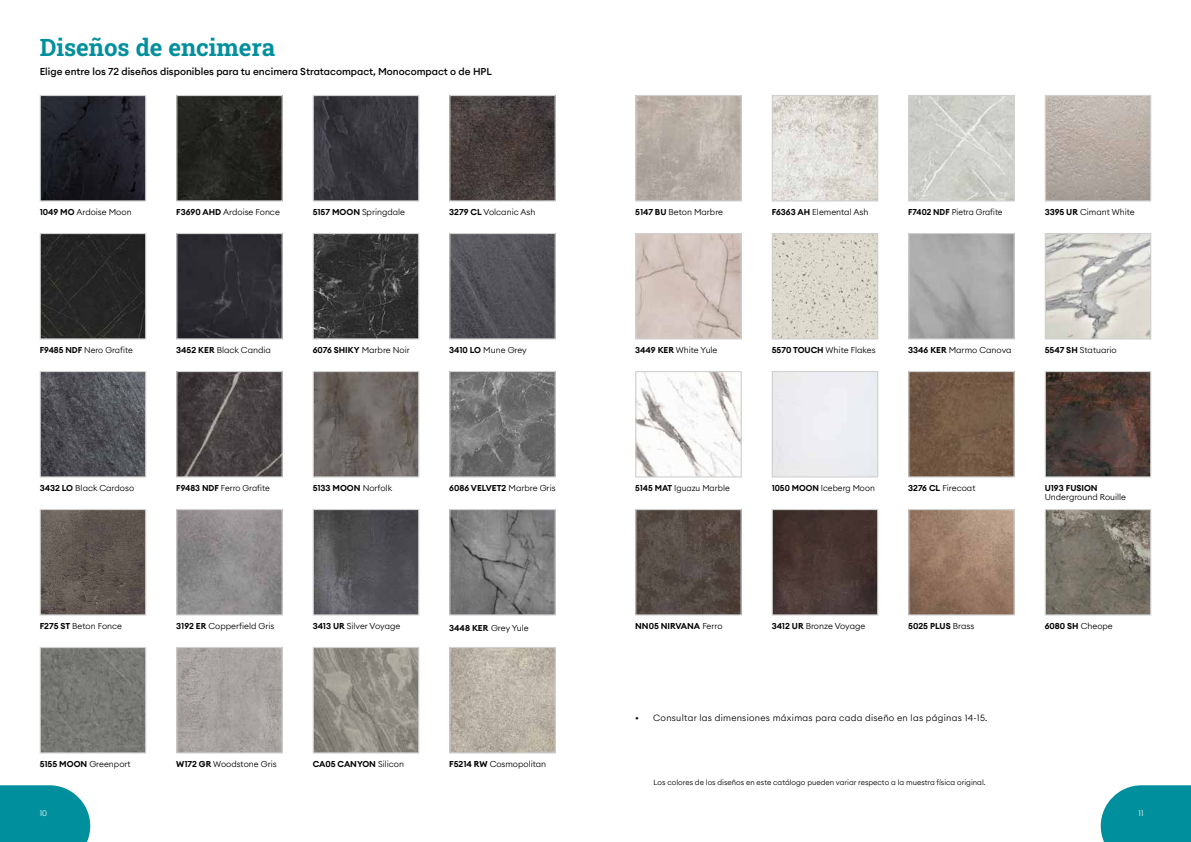
<style>
.page{position:relative;width:1191px;height:842px;background:#fff}
.page>*{position:absolute;margin:0;border:0;box-sizing:border-box;transform-origin:0 0}
.t1{font:24px "Roboto Slab";color:#00909d}
.t2{font:500 10px "Euclid Circular A";color:#000}
.t3{font:300 9px "Euclid Circular A";letter-spacing:.03em;color:#000}
.t4{font:300 8.5px "Euclid Circular A";color:#000}
.t5{font:600 8.5px "Euclid Circular A";color:#000}
.t6{font:300 8.5px "Euclid Circular A";color:#000;scale:.95 1}
.t7{font:300 8px "Euclid Circular A";color:#fff}
.t8{font:300 7.5px "Euclid Circular A";color:#000}
.s1{font-weight:600}
.s2{font-weight:300}
</style>
<div class="page">
<svg style="left:1100px;top:785px;width:91px;height:57px;background:#1599a5"></svg>
<svg style="left:0;top:785px;width:90px;height:57px;background:#1398a4"></svg>
<img style="left:637px;top:97px;width:102px;height:102px">
<div style="left:635px;top:95px;width:106px;height:106px;border:1px solid #d0d0d0"></div>
<img style="left:910px;top:97px;width:102px;height:102px">
<div style="left:908px;top:95px;width:106px;height:106px;border:1px solid #d0d0d0"></div>
<img style="left:773px;top:97px;width:103px;height:102px">
<div style="left:771px;top:95px;width:107px;height:106px;border:1px solid #d0d0d0"></div>
<img style="left:1046px;top:97px;width:103px;height:102px">
<div style="left:1044px;top:95px;width:107px;height:106px;border:1px solid #d0d0d0"></div>
<img style="left:42px;top:97px;width:102px;height:102px">
<div style="left:40px;top:95px;width:106px;height:106px;border:1px solid #d0d0d0"></div>
<img style="left:451px;top:97px;width:103px;height:102px">
<div style="left:449px;top:95px;width:107px;height:106px;border:1px solid #d0d0d0"></div>
<img style="left:315px;top:97px;width:102px;height:102px">
<div style="left:313px;top:95px;width:106px;height:106px;border:1px solid #d0d0d0"></div>
<img style="left:178px;top:97px;width:103px;height:102px">
<div style="left:176px;top:95px;width:107px;height:106px;border:1px solid #d0d0d0"></div>
<img style="left:315px;top:511px;width:102px;height:102px">
<div style="left:313px;top:509px;width:106px;height:106px;border:1px solid #d0d0d0"></div>
<img style="left:178px;top:511px;width:103px;height:102px">
<div style="left:176px;top:509px;width:107px;height:106px;border:1px solid #d0d0d0"></div>
<img style="left:451px;top:511px;width:103px;height:102px">
<div style="left:449px;top:509px;width:107px;height:106px;border:1px solid #d0d0d0"></div>
<img style="left:637px;top:511px;width:102px;height:102px">
<div style="left:635px;top:509px;width:106px;height:106px;border:1px solid #d0d0d0"></div>
<img style="left:910px;top:511px;width:102px;height:102px">
<div style="left:908px;top:509px;width:106px;height:106px;border:1px solid #d0d0d0"></div>
<img style="left:773px;top:511px;width:103px;height:102px">
<div style="left:771px;top:509px;width:107px;height:106px;border:1px solid #d0d0d0"></div>
<img style="left:1046px;top:511px;width:103px;height:102px">
<div style="left:1044px;top:509px;width:107px;height:106px;border:1px solid #d0d0d0"></div>
<img style="left:42px;top:649px;width:102px;height:102px">
<div style="left:40px;top:647px;width:106px;height:106px;border:1px solid #d0d0d0"></div>
<img style="left:315px;top:649px;width:102px;height:102px">
<div style="left:313px;top:647px;width:106px;height:106px;border:1px solid #d0d0d0"></div>
<img style="left:178px;top:649px;width:103px;height:102px">
<div style="left:176px;top:647px;width:107px;height:106px;border:1px solid #d0d0d0"></div>
<img style="left:451px;top:649px;width:103px;height:102px">
<div style="left:449px;top:647px;width:107px;height:106px;border:1px solid #d0d0d0"></div>
<img style="left:637px;top:235px;width:102px;height:102px">
<div style="left:635px;top:233px;width:106px;height:106px;border:1px solid #d0d0d0"></div>
<div style="left:908px;top:233px;width:106px;height:106px;border:1px solid #d0d0d0"></div>
<img style="left:773px;top:235px;width:103px;height:102px">
<div style="left:771px;top:233px;width:107px;height:106px;border:1px solid #d0d0d0"></div>
<img style="left:1046px;top:235px;width:103px;height:102px">
<div style="left:1044px;top:233px;width:107px;height:106px;border:1px solid #d0d0d0"></div>
<img style="left:42px;top:235px;width:102px;height:102px">
<div style="left:40px;top:233px;width:106px;height:106px;border:1px solid #d0d0d0"></div>
<img style="left:451px;top:235px;width:103px;height:102px">
<div style="left:449px;top:233px;width:107px;height:106px;border:1px solid #d0d0d0"></div>
<img style="left:42px;top:373px;width:102px;height:102px">
<div style="left:40px;top:371px;width:106px;height:106px;border:1px solid #d0d0d0"></div>
<img style="left:178px;top:373px;width:103px;height:102px">
<div style="left:176px;top:371px;width:107px;height:106px;border:1px solid #d0d0d0"></div>
<img style="left:315px;top:373px;width:102px;height:102px">
<div style="left:313px;top:371px;width:106px;height:106px;border:1px solid #d0d0d0"></div>
<img style="left:451px;top:373px;width:103px;height:102px">
<div style="left:449px;top:371px;width:107px;height:106px;border:1px solid #d0d0d0"></div>
<img style="left:1046px;top:373px;width:103px;height:102px">
<div style="left:1044px;top:371px;width:107px;height:106px;border:1px solid #d0d0d0"></div>
<img style="left:637px;top:373px;width:102px;height:102px">
<div style="left:635px;top:371px;width:106px;height:106px;border:1px solid #d0d0d0"></div>
<img style="left:910px;top:373px;width:102px;height:102px">
<div style="left:908px;top:371px;width:106px;height:106px;border:1px solid #d0d0d0"></div>
<div style="left:771px;top:371px;width:107px;height:106px;border:1px solid #d0d0d0"></div>
<img style="left:178px;top:235px;width:103px;height:102px">
<div style="left:176px;top:233px;width:107px;height:106px;border:1px solid #d0d0d0"></div>
<img style="left:315px;top:235px;width:102px;height:102px">
<div style="left:313px;top:233px;width:106px;height:106px;border:1px solid #d0d0d0"></div>
<img style="left:42px;top:511px;width:102px;height:102px">
<div style="left:40px;top:509px;width:106px;height:106px;border:1px solid #d0d0d0"></div>
<h1 class="t1" style="left:40px;top:31px;width:237px">Diseños de encimera</h1>
<p class="t2" style="left:40px;top:65px;width:454px">Elige entre los 72 diseños disponibles para tu encimera Stratacompact, Monocompact o de HPL</p>
<p class="t4" style="left:40px;top:207px;width:93px"><span class="s1">1049 MO</span> Ardoise Moon</p>
<p class="t4" style="left:176px;top:207px;width:105px"><span class="s1">F3690 AHD</span> Ardoise Fonce</p>
<p class="t4" style="left:313px;top:207px;width:94px"><span class="s1">5157 MOON</span> Springdale</p>
<p class="t4" style="left:449px;top:207px;width:88px"><span class="s1">3279 CL</span> Volcanic Ash</p>
<p class="t4" style="left:635px;top:207px;width:89px"><span class="s1">5147 BU</span> Beton Marbre</p>
<p class="t4" style="left:771px;top:207px;width:98px"><span class="s1">F6363 AH</span> Elemental Ash</p>
<p class="t6" style="left:908px;top:207px;width:101px"><span class="s1">F7402 NDF</span> Pietra Grafite</p>
<p class="t4" style="left:1044px;top:207px;width:91px"><span class="s1">3395 UR</span> Cimant White</p>
<p class="t4" style="left:40px;top:345px;width:95px"><span class="s1">F9485 NDF</span> Nero Grafite</p>
<p class="t4" style="left:449px;top:345px;width:79px"><span class="s1">3410 LO</span> Mune Grey</p>
<p class="t4" style="left:635px;top:345px;width:84px"><span class="s1">3449 KER</span> White Yule</p>
<p class="t4" style="left:771px;top:345px;width:105px"><span class="s1">5570 TOUCH</span> White Flakes</p>
<p class="t4" style="left:908px;top:345px;width:105px"><span class="s1">3346 KER</span> Marmo Canova</p>
<p class="t4" style="left:176px;top:345px;width:96px"><span class="s1">3452 KER</span> Black Candia</p>
<p class="t4" style="left:313px;top:345px;width:99px"><span class="s1">6076 SHIKY</span> Marbre Noir</p>
<p class="t4" style="left:1044px;top:345px;width:73px"><span class="s1">5547 SH</span> Statuario</p>
<p class="t4" style="left:40px;top:483px;width:96px"><span class="s1">3432 LO</span> Black Cardoso</p>
<p class="t4" style="left:176px;top:483px;width:95px"><span class="s1">F9483 NDF</span> Ferro Grafite</p>
<p class="t5" style="left:313px;top:483px;width:81px">5133 MOON <span class="s2">Norfolk</span></p>
<p class="t5" style="left:449px;top:483px;width:108px">6086 VELVET2 <span class="s2">Marbre Gris</span></p>
<p class="t4" style="left:635px;top:483px;width:96px"><span class="s1">5145 MAT</span> Iguazu Marble</p>
<p class="t4" style="left:771px;top:483px;width:105px"><span class="s1">1050 MOON</span> Iceberg Moon</p>
<p class="t4" style="left:908px;top:483px;width:69px"><span class="s1">3276 CL</span> Firecoat</p>
<p class="t5" style="left:1044px;top:483px;width:54px">U193 FUSION</p>
<p class="t4" style="left:1044px;top:492px;width:83px">Underground Rouille</p>
<p class="t4" style="left:40px;top:621px;width:84px"><span class="s1">F275 ST</span> Beton Fonce</p>
<p class="t4" style="left:176px;top:621px;width:100px"><span class="s1">3192 ER</span> Copperfield Gris</p>
<p class="t4" style="left:313px;top:621px;width:89px"><span class="s1">3413 UR</span> Silver Voyage</p>
<p class="t4" style="left:449px;top:623px;width:81px"><span class="s1">3448 KER</span> Grey Yule</p>
<p class="t5" style="left:635px;top:621px;width:89px">NN05 NIRVANA <span class="s2">Ferro</span></p>
<p class="t4" style="left:771px;top:621px;width:95px"><span class="s1">3412 UR</span> Bronze Voyage</p>
<p class="t5" style="left:908px;top:621px;width:68px">5025 PLUS <span class="s2">Brass</span></p>
<p class="t5" style="left:1044px;top:621px;width:70px">6080 SH <span class="s2">Cheope</span></p>
<p class="t3" style="left:635px;top:712px;width:354px">• Consultar las dimensiones máximas para cada diseño en las páginas 14-15.</p>
<p class="t4" style="left:40px;top:759px;width:92px"><span class="s1">5155 MOON</span> Greenport</p>
<p class="t4" style="left:176px;top:759px;width:102px"><span class="s1">W172 GR</span> Woodstone Gris</p>
<p class="t5" style="left:313px;top:759px;width:93px">CA05 CANYON <span class="s2">Silicon</span></p>
<p class="t4" style="left:449px;top:759px;width:99px"><span class="s1">F5214 RW</span> Cosmopolitan</p>
<p class="t8" style="left:653px;top:777px;width:333px">Los colores de los diseños en este catálogo pueden variar respecto a la muestra física original.</p>
<p class="t7" style="left:40px;top:808px;width:9px">10</p>
<p class="t7" style="left:1138px;top:808px;width:6px">11</p>
</div>
